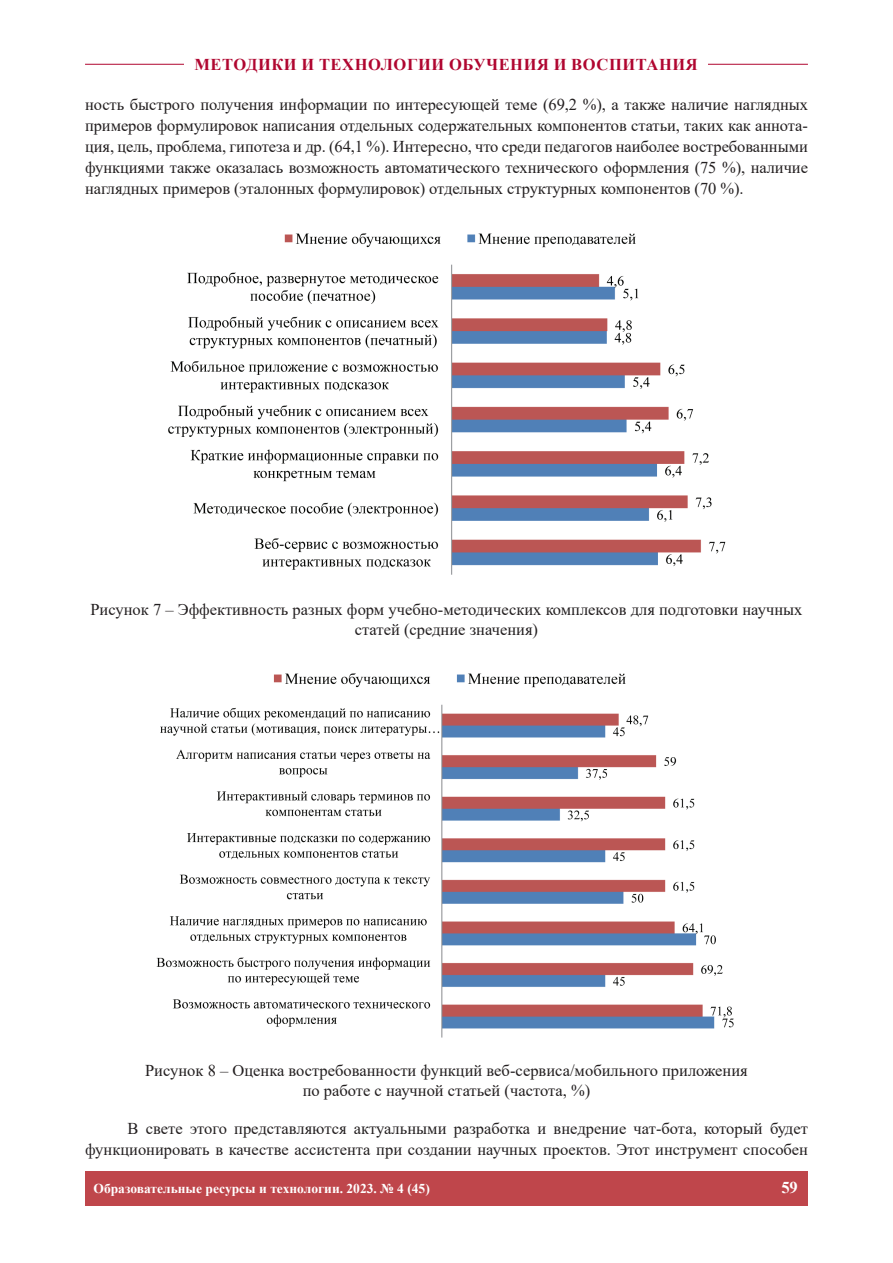
<style>
.page{position:relative;width:893px;height:1263px;background:#fff}
.page>*{position:absolute;margin:0;border:0;box-sizing:border-box;transform-origin:0 0}
.t1{font:16.5px/21px "Times New Roman";color:#231f20;text-align:center}
.t2{font:700 16.5px "Times New Roman";letter-spacing:.035em;color:#b00630}
.t3{font:700 16.5px "Times New Roman";color:#fff}
.t4{font:700 13.5px "Times New Roman";color:#fff}
</style>
<div class="page">
<hr style="left:85px;top:64px;width:723px;height:1px;background:#b00630">
<div style="left:185px;top:59px;width:523px;height:11px;background:#fff"></div>
<div style="left:85px;top:1171px;width:723px;height:34px;background:#bf464b"></div>
<img style="left:168px;top:233px;width:558px;height:342px">
<img style="left:156px;top:673px;width:578px;height:365px">
<p class="t2" style="left:194px;top:52px;width:505px">МЕТОДИКИ И ТЕХНОЛОГИИ ОБУЧЕНИЯ И ВОСПИТАНИЯ</p>
<p class="t1" style="left:85px;top:94px;width:724px;text-align:justify">ность быстрого получения информации по интересующей теме (69,2 %), а также наличие наглядных примеров формулировок написания отдельных содержательных компонентов статьи, таких как аннота&shy;ция, цель, проблема, гипотеза и др. (64,1 %). Интересно, что среди педагогов наиболее востребованными функциями также оказалась возможность автоматического технического оформления (75 %), наличие наглядных примеров (эталонных формулировок) отдельных структурных компонентов (70 %).</p>
<p class="t1" style="left:90px;top:599px;width:714px;line-height:19.8px">Рисунок 7 – Эффективность разных форм учебно-методических комплексов для подготовки научных статей (средние значения)</p>
<p class="t1" style="left:145px;top:1060px;width:604px;line-height:19.8px">Рисунок 8 – Оценка востребованности функций веб-сервиса/мобильного приложения по работе с научной статьей (частота, %)</p>
<p class="t1" style="left:85px;top:1117px;width:724px;text-align:right">В свете этого представляются актуальными разработка и внедрение чат-бота, который будет функционировать в качестве ассистента при создании научных проектов. Этот инструмент способен</p>
<p class="t4" style="left:94px;top:1179px;width:338px">Образовательные ресурсы и технологии. 2023. № 4 (45)</p>
<p class="t3" style="left:781px;top:1175px;width:18px">59</p>
</div>
